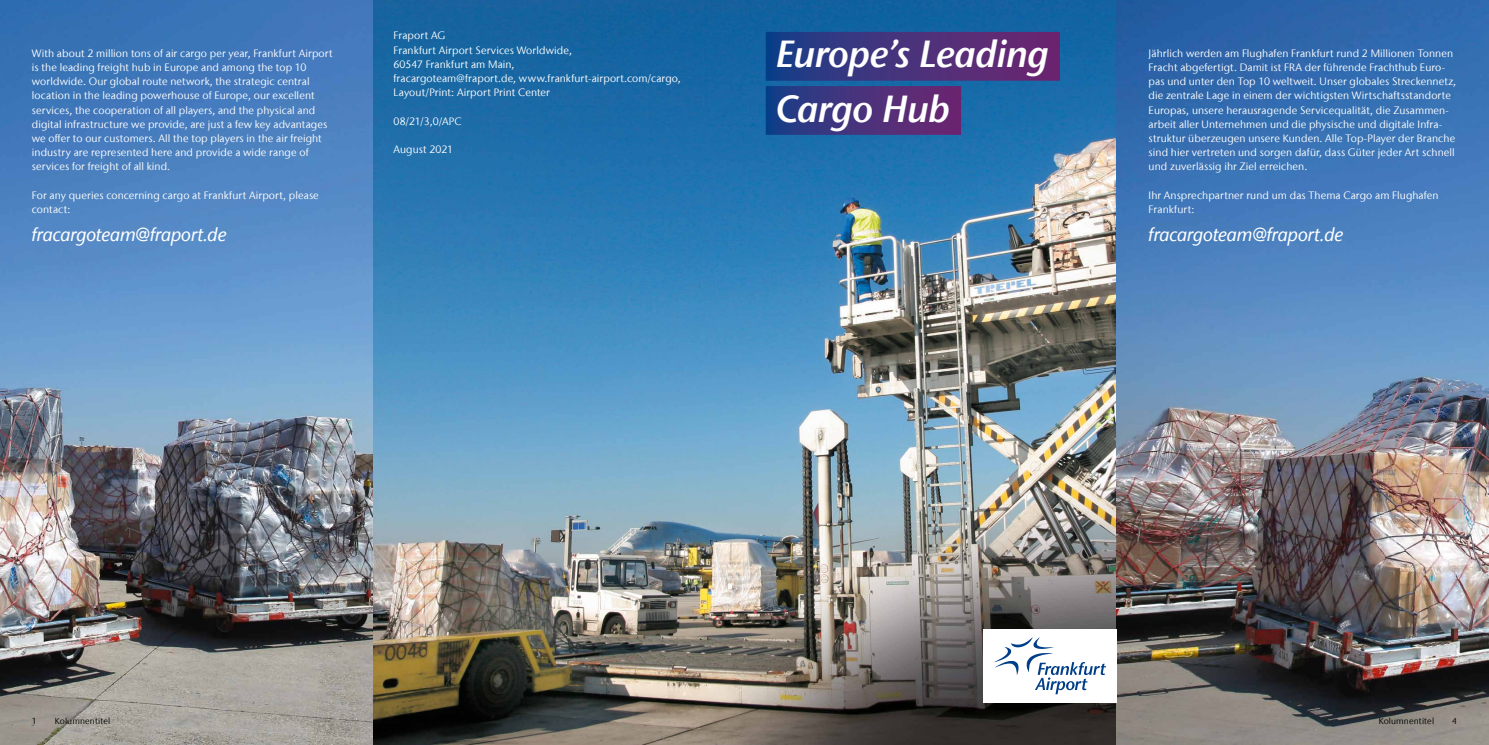
<style>
.page{position:relative;width:1489px;height:745px;background:#fff}
.page>*{position:absolute;margin:0;border:0;box-sizing:border-box;transform-origin:0 0}
.t1{font:italic 600 37.5px/54.1px "Stone Sans Fraport II";letter-spacing:-.01em;color:#fff}
.t2{font:italic 500 18.75px "Stone Sans Fraport II";letter-spacing:-.01em;color:#fff}
.t3{font:10.62px/14.1px "Stone Sans Fraport II";letter-spacing:.01em;color:#fff}
.t4{font:8.75px "Stone Sans Fraport II";letter-spacing:.015em;color:#000}
</style>
<div class="page">
<img style="left:0;top:0;width:1488px;height:744px">
<div style="left:765px;top:32px;width:294px;height:49px;background:linear-gradient(to right,#193f88,#73256f)"></div>
<svg style="left:765px;top:86px;width:196px;height:49px;background:#45327c"></svg>
<div style="left:983px;top:628px;width:133px;height:74px;background:#fff"></div>
<svg style="left:994px;top:637px;width:112px;height:56px"></svg>
<p class="t3" style="left:32px;top:46px;width:302px">With about 2 million tons of air cargo per year, Frankfurt Airport is the leading freight hub in Europe and among the top 10 worldwide. Our global route network, the strategic central location in the leading powerhouse of Europe, our excellent services, the cooperation of all players, and the physical and digital infrastructure we provide, are just a few key advantages we offer to our customers. All the top players in the air freight industry are represented here and provide a wide range of services for freight of all kind.</p>
<p class="t3" style="left:32px;top:188px;width:288px">For any queries concerning cargo at Frankfurt Airport, please contact:</p>
<h2 class="t2" style="left:32px;top:223px;width:196px">fracargoteam@fraport.de</h2>
<p class="t3" style="left:393px;top:29px;width:289px">Fraport AG<br>Frankfurt Airport Services Worldwide,<br>60547 Frankfurt am Main,<br>fracargoteam@fraport.de, www.frankfurt-airport.com/cargo, Layout/Print: Airport Print Center</p>
<p class="t3" style="left:393px;top:114px;width:70px">08/21/3,0/APC</p>
<p class="t3" style="left:393px;top:142px;width:61px">August 2021</p>
<h1 class="t1" style="left:776px;top:27px;width:274px">Europe’s Leading<br>Cargo Hub</h1>
<p class="t3" style="left:1148px;top:46px;width:309px">Jährlich werden am Flughafen Frankfurt rund 2 Millionen Tonnen Fracht abgefertigt. Damit ist FRA der führende Frachthub Euro&shy;pas und unter den Top 10 weltweit. Unser globales Streckennetz, die zentrale Lage in einem der wichtigsten Wirtschaftsstandorte Europas, unsere herausragende Servicequalität, die Zusammen&shy;arbeit aller Unternehmen und die physische und digitale Infra&shy;struktur überzeugen unsere Kunden. Alle Top-Player der Branche sind hier vertreten und sorgen dafür, dass Güter jeder Art schnell und zuverlässig ihr Ziel erreichen.</p>
<p class="t3" style="left:1148px;top:188px;width:291px">Ihr Ansprechpartner rund um das Thema Cargo am Flughafen<br>Frankfurt:</p>
<h2 class="t2" style="left:1148px;top:223px;width:196px">fracargoteam@fraport.de</h2>
<p class="t4" style="left:32px;top:714px;width:6px">1</p>
<p class="t4" style="left:55px;top:714px;width:57px">Kolumnentitel</p>
<p class="t4" style="left:1378px;top:714px;width:57px">Kolumnentitel</p>
<p class="t4" style="left:1451px;top:714px;width:6px">4</p>
</div>
